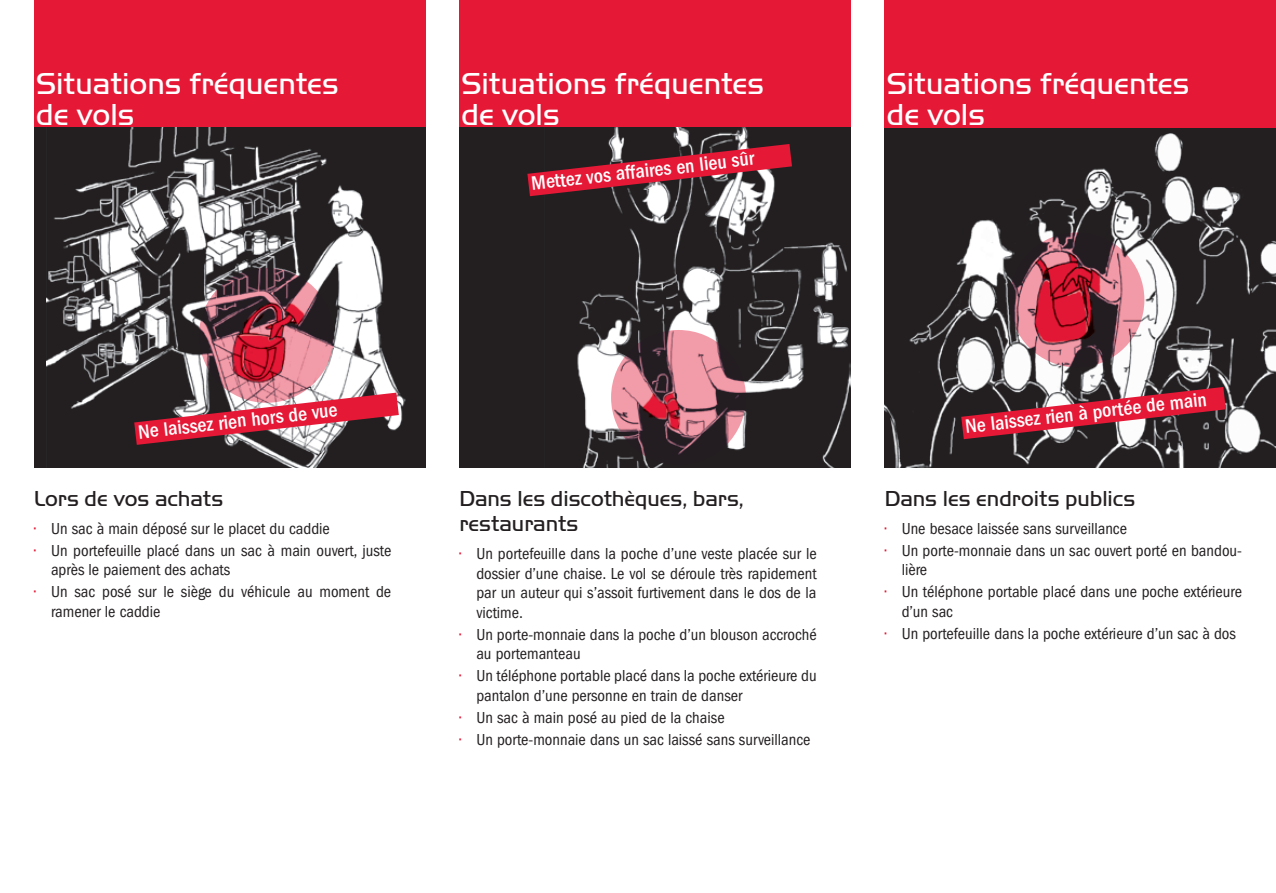
<style>
.page{position:relative;width:1276px;height:893px;background:#fff}
.page>*{position:absolute;margin:0;border:0;box-sizing:border-box;transform-origin:0 0}
.t1{font:31.5px/31.5px "Handel Got D Ligh";color:#fff}
.t2{font:22.5px/25.5px "Handel Got D Ligh";color:#231f20}
.t3{font:500 condensed 20.25px "Franklin Gothic";color:#fff}
.t4{font:condensed 16.5px/19.5px "Franklin Gothic";color:#231f20}
.s1{color:#e51836}
</style>
<div class="page">
<div style="left:34px;top:0;width:391px;height:128px;background:#e51836"></div>
<div style="left:459px;top:0;width:391px;height:128px;background:#e51836"></div>
<div style="left:459px;top:128px;width:391px;height:340px;background:#231f20"></div>
<img style="left:577px;top:128px;width:273px;height:340px">
<div style="left:34px;top:128px;width:391px;height:340px;background:#231f20"></div>
<img style="left:47px;top:128px;width:359px;height:340px">
<svg style="left:199px;top:268px;width:135px;height:135px"></svg>
<svg style="left:611px;top:330px;width:135px;height:135px"></svg>
<svg style="left:134px;top:393px;width:265px;height:52px"></svg>
<svg style="left:527px;top:144px;width:265px;height:52px"></svg>
<img style="left:884px;top:128px;width:392px;height:340px">
<div style="left:884px;top:0;width:392px;height:128px;background:#e51836"></div>
<svg style="left:1009px;top:232px;width:135px;height:135px;background:#a04957"></svg>
<svg style="left:961px;top:387px;width:264px;height:52px;background:#933947"></svg>
<h1 class="t1" style="left:36px;top:67px;width:304px">Situations fréquentes de vols</h1>
<h1 class="t1" style="left:461px;top:67px;width:304px">Situations fréquentes de vols</h1>
<p class="t3" style="left:530px;top:173px;width:225px;rotate:-7deg">Mettez vos affaires en lieu sûr</p>
<h1 class="t1" style="left:887px;top:67px;width:304px">Situations fréquentes de vols</h1>
<p class="t3" style="left:137px;top:421px;width:202px;rotate:-7deg">Ne laissez rien hors de vue</p>
<h2 class="t2" style="left:34px;top:485px;width:191px">Lors de vos achats</h2>
<p class="t4" style="left:34px;top:519px;width:297px"><span class="s1">•</span> Un sac à main déposé sur le placet du caddie</p>
<p class="t4" style="left:51px;top:541px;width:342px;text-indent:-17px"><span class="s1">•</span> Un portefeuille placé dans un sac à main ouvert, juste après le paiement des achats</p>
<p class="t4" style="left:51px;top:582px;width:342px;text-indent:-17px"><span class="s1">•</span> Un sac posé sur le siège du véhicule au moment de ramener le caddie</p>
<h2 class="t2" style="left:459px;top:485px;width:286px">Dans les discothèques, bars, restaurants</h2>
<p class="t4" style="left:476px;top:544px;width:342px;text-align:justify;text-indent:-17px"><span class="s1">•</span> Un portefeuille dans la poche d’une veste placée sur le dossier d’une chaise. Le vol se déroule très rapidement par un auteur qui s’assoit furtivement dans le dos de la victime.</p>
<p class="t4" style="left:476px;top:625px;width:342px;text-indent:-17px"><span class="s1">•</span> Un porte-monnaie dans la poche d’un blouson accroché au portemanteau</p>
<p class="t4" style="left:476px;top:666px;width:342px;text-indent:-17px"><span class="s1">•</span> Un téléphone portable placé dans la poche extérieure du pantalon d’une personne en train de danser</p>
<p class="t4" style="left:459px;top:708px;width:267px"><span class="s1">•</span> Un sac à main posé au pied de la chaise</p>
<p class="t4" style="left:459px;top:730px;width:353px"><span class="s1">•</span> Un porte-monnaie dans un sac laissé sans surveillance</p>
<p class="t3" style="left:964px;top:416px;width:244px;rotate:-7deg">Ne laissez rien à portée de main</p>
<h2 class="t2" style="left:884px;top:485px;width:252px">Dans les endroits publics</h2>
<p class="t4" style="left:884px;top:519px;width:244px"><span class="s1">•</span> Une besace laissée sans surveillance</p>
<p class="t4" style="left:901px;top:541px;width:342px;text-indent:-17px"><span class="s1">•</span> Un porte-monnaie dans un sac ouvert porté en bandou&shy;lière</p>
<p class="t4" style="left:901px;top:582px;width:342px;text-indent:-17px"><span class="s1">•</span> Un téléphone portable placé dans une poche extérieure d’un sac</p>
<p class="t4" style="left:884px;top:624px;width:353px"><span class="s1">•</span> Un portefeuille dans la poche extérieure d’un sac à dos</p>
</div>
